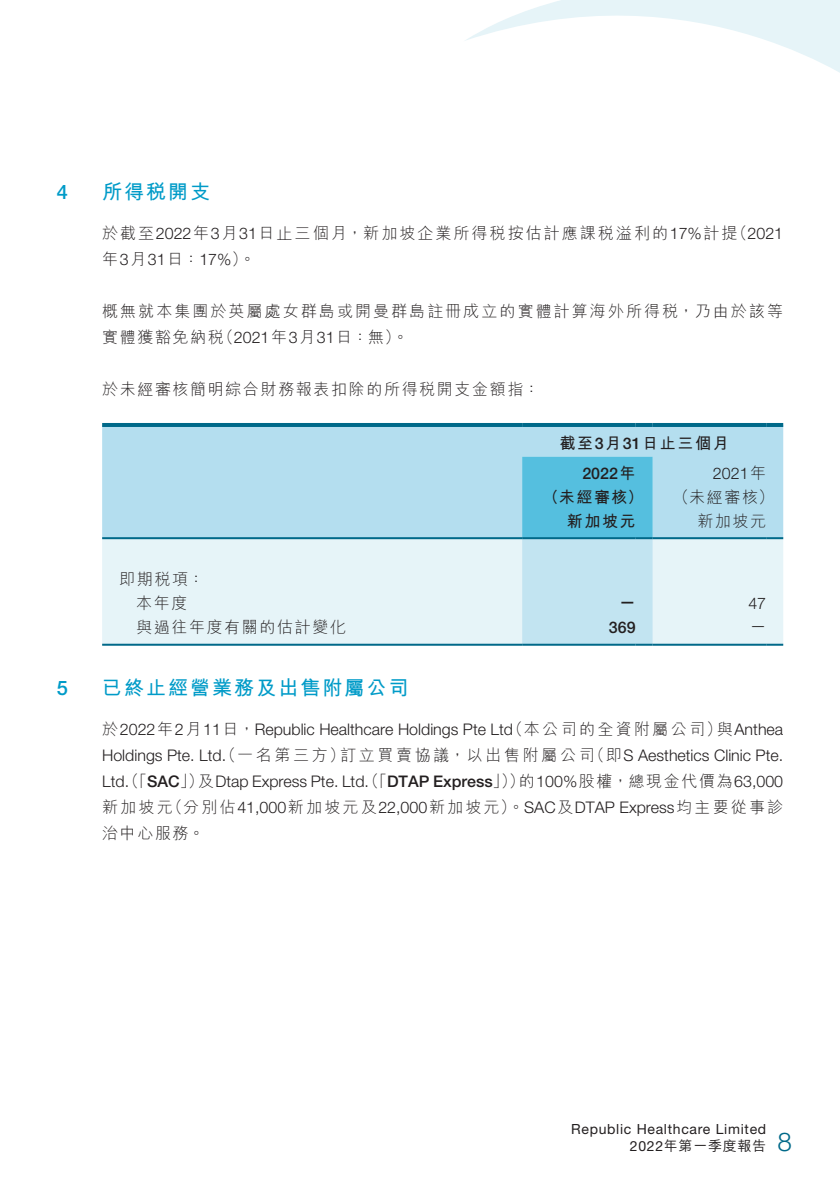
<style>
.page{position:relative;width:840px;height:1191px;background:#fff}
.page>*{position:absolute;margin:0;border:0;box-sizing:border-box;transform-origin:0 0}
.t1{font:300 26px "Helvetica Neue LT Std";color:#006989}
.t2{font:700 20px "M Hei HK";letter-spacing:.1em;color:#009bc8}
.t3{font:500 20px "Helvetica Neue LT Std";color:#009bc8}
.t4{font:300 16px/26px "Helvetica Neue LT Std";color:#231f20}
.t5{font:300 16px/26px "M Hei HK";letter-spacing:.125em;color:#231f20}
.t6{font:300 16px/26px "M Hei HK";letter-spacing:.1em;color:#231f20}
.t7{font:700 16px "M Hei HK";letter-spacing:.1em;color:#231f20}
.t8{font:300 16px "M Hei HK";letter-spacing:.165em;color:#231f20}
.t9{font:300 16px "M Hei HK";letter-spacing:.145em;color:#231f20}
.t10{font:500 16px "Helvetica Neue LT Std";color:#231f20}
.t11{font:14px "Helvetica Neue LT Std";letter-spacing:.05em;color:#231f20}
.t12{font:500 14px "M Hei HK";letter-spacing:.05em;color:#231f20}
.s1{font-family:"M Hei HK"}
.s2{font-family:"Helvetica Neue LT Std"}
.s3{font-family:"Helvetica Neue LT Std";font-weight:500}
.s4{font-family:"M Hei HK";font-weight:700}
.s5{font-weight:500}
.s6{font-family:"Helvetica Neue LT Std";font-weight:400}
</style>
<div class="page">
<svg style="left:465px;top:0;width:374px;height:72px"></svg>
<div style="left:102px;top:427px;width:680px;height:110px;background:#b4deef"></div>
<div style="left:102px;top:539px;width:680px;height:104px;background:#e6f4f8"></div>
<hr style="left:102px;top:423px;width:420px;height:4px;background:#006989">
<hr style="left:522px;top:423px;width:113px;height:4px;background:#006989">
<hr style="left:635px;top:423px;width:17px;height:4px;background:#006989">
<hr style="left:652px;top:423px;width:113px;height:4px;background:#006989">
<hr style="left:765px;top:423px;width:17px;height:4px;background:#006989">
<hr style="left:102px;top:537px;width:420px;height:2px;background:#006989">
<hr style="left:652px;top:537px;width:113px;height:2px;background:#006989">
<svg style="left:765px;top:537px;width:17px;height:2px"></svg>
<hr style="left:102px;top:643px;width:420px;height:2px;background:#006989">
<svg style="left:522px;top:456px;width:130px;height:189px;background:#90d2e7"></svg>
<hr style="left:652px;top:643px;width:113px;height:2px;background:#006989">
<svg style="left:765px;top:643px;width:17px;height:2px"></svg>
<p class="t3" style="left:57px;top:180px;width:13px">4</p>
<p class="t3" style="left:57px;top:676px;width:13px">5</p>
<p class="t2" style="left:102px;top:177px;width:109px">所得稅開支</p>
<p class="t4" style="left:731px;top:220px;width:53px"><span class="s1">)</span>2021</p>
<p class="t5" style="left:102px;top:220px;width:636px">於截至<span class="s2">2022</span>年<span class="s2">3</span>月<span class="s2">31</span>日止三個月，新加坡企業所得稅按估計應課稅溢利的<span class="s2">17%</span>計提年<span class="s2">3</span>月<span class="s2">31</span>日：<span class="s2">17%</span> 。(</p>
<p class="t5" style="left:218px;top:298px;width:566px;text-indent:-116px">概無就本集團於英屬處女群島或開曼群島註冊成立的實體計算海外所得稅，乃由於該等（<span class="s2">2021</span>年<span class="s2">3</span>月<span class="s2">31</span>日：無。(</p>
<p class="t6" style="left:102px;top:324px;width:123px">實體獲豁免納稅</p>
<p class="t6" style="left:102px;top:376px;width:438px">於未經審核簡明綜合財務報表扣除的所得稅開支金額指：</p>
<p class="t7" style="left:559px;top:431px;width:171px">截至<span class="s3">3</span>月<span class="s3">31</span>日止三個月</p>
<p class="t4" style="left:712px;top:459px;width:55px">2021<span class="s1">年</span></p>
<p class="t10" style="left:582px;top:463px;width:55px">2022<span class="s4">年</span></p>
<p class="t5" style="left:119px;top:566px;width:86px">即期稅項：</p>
<p class="t5" style="left:136px;top:590px;width:53px">本年度</p>
<p class="t6" style="left:136px;top:614px;width:211px">與過往年度有關的估計變化</p>
<p class="t2" style="left:102px;top:673px;width:308px">已終止經營業務及出售附屬公司</p>
<p class="t7" style="left:542px;top:485px;width:102px">（未經審核）</p>
<p class="t5" style="left:673px;top:483px;width:102px">（未經審核(</p>
<p class="t7" style="left:566px;top:509px;width:70px">新加坡元</p>
<p class="t5" style="left:697px;top:507px;width:70px">新加坡元</p>
<p class="t10" style="left:619px;top:591px;width:17px">—</p>
<p class="t4" style="left:748px;top:590px;width:19px">47</p>
<p class="t10" style="left:608px;top:618px;width:28px">369</p>
<p class="t4" style="left:749px;top:612px;width:17px">—</p>
<p class="t9" style="left:507px;top:720px;width:216px">（本公司的全資附屬公司）</p>
<p class="t4" style="left:102px;top:715px;width:412px"><span class="s1">於</span>2022<span class="s1">年</span>2<span class="s1">月</span>11<span class="s1">日，</span>Republic Healthcare Holdings Pte Ltd</p>
<p class="t4" style="left:716px;top:715px;width:68px"><span class="s1">與</span>Anthea</p>
<p class="t4" style="left:102px;top:741px;width:244px">Holdings Pte. Ltd<span class="s1">（</span>. <span class="s1">一名第三方）</span></p>
<p class="t4" style="left:588px;top:741px;width:196px"><span class="s1">（即</span>S Aesthetics Clinic Pte.</p>
<p class="t8" style="left:340px;top:746px;width:256px">訂立買賣協議，以出售附屬公司</p>
<p class="t4" style="left:167px;top:767px;width:617px;text-indent:-64px">Ltd<span class="s1">（「</span>. <span class="s5">SAC</span><span class="s1">」）<br>（分別佔</span>41,000<span class="s1">新加坡元及</span>22,000<span class="s1">新加坡元）。</span>SAC<span class="s1">及</span>DTAP Express<span class="s1">均主要從事診</span></p>
<p class="t4" style="left:198px;top:767px;width:328px"><span class="s1">及</span>Dtap Express Pte. Ltd<span class="s1">（「</span>. <span class="s5">DTAP Express</span><span class="s1">」））</span></p>
<p class="t6" style="left:518px;top:767px;width:266px">的<span class="s2">100%</span>股權，總現金代價為<span class="s2">63,000</span></p>
<p class="t6" style="left:102px;top:793px;width:104px">新加坡元<br>治中心服務。</p>
<p class="t11" style="left:571px;top:1120px;width:196px">Republic Healthcare Limited</p>
<p class="t12" style="left:629px;top:1135px;width:138px"><span class="s6">2022</span>年第一季度報告</p>
<h1 class="t1" style="left:777px;top:1125px;width:16px">8</h1>
</div>
